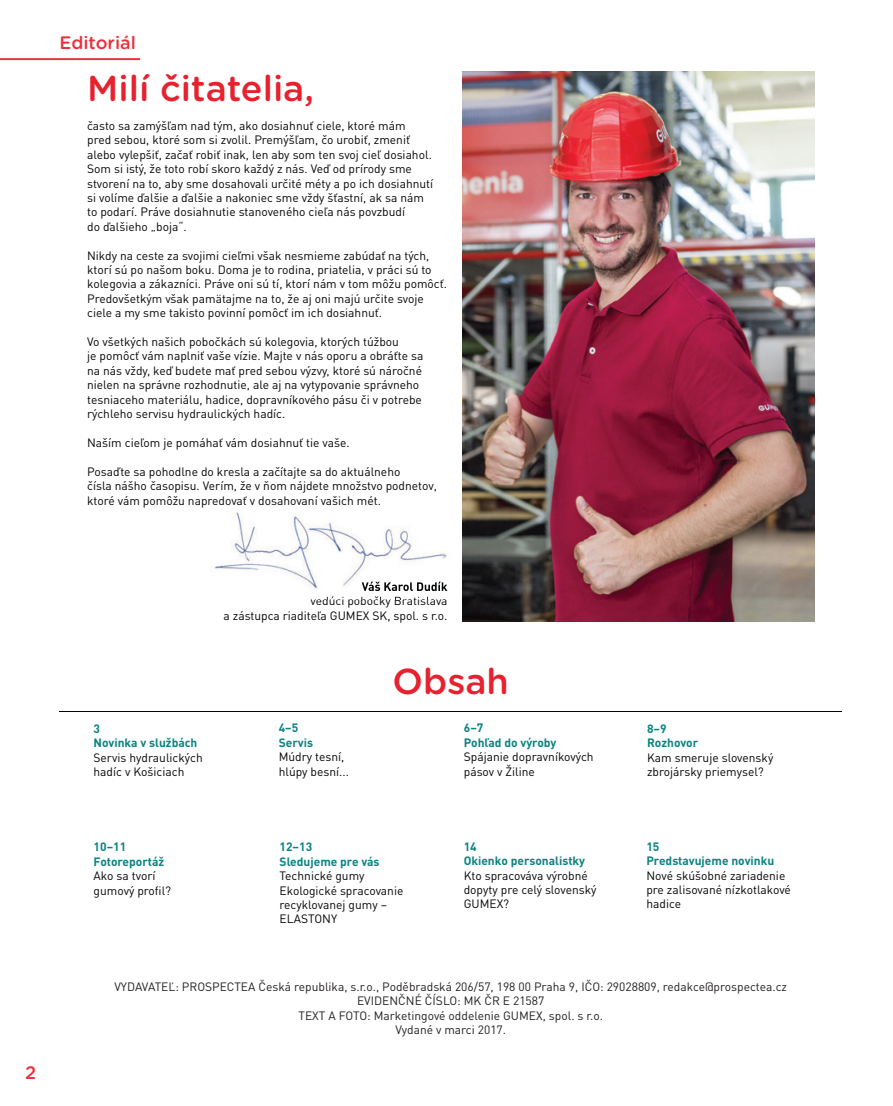
<style>
.page{position:relative;width:893px;height:1106px;background:#fff}
.page>*{position:absolute;margin:0;border:0;box-sizing:border-box;transform-origin:0 0}
.t1{font:500 36px "Gotham Rounded";color:#e6222f}
.t2{font:500 18px "Gotham Rounded";color:#eb2f3b}
.t3{font:12px/14.4px "DIN Pro";color:#040503}
.t4{font:12px/14.4px "DIN Pro";color:#231f20;text-align:center}
.t5{font:700 12px/14.4px "DIN Pro";color:#0a8380}
</style>
<div class="page">
<svg style="left:0;top:58px;width:140px;height:2px"></svg>
<hr style="left:59px;top:711px;width:783px;height:1px;background:#040503">
<img style="left:462px;top:72px;width:352px;height:549px">
<img style="left:213px;top:512px;width:235px;height:79px">
<img style="left:362px;top:581px;width:85px;height:10px">
<img style="left:326px;top:596px;width:103px;height:3px">
<h2 class="t2" style="left:60px;top:30px;width:78px">Editoriál</h2>
<h1 class="t1" style="left:87px;top:63px;width:228px">Milí čitatelia,</h1>
<p class="t3" style="left:87px;top:118px;width:348px">často sa zamýšľam nad tým, ako dosiahnuť ciele, ktoré mám<br>pred sebou, ktoré som si zvolil. Premýšľam, čo urobiť, zmeniť alebo vylepšiť, začať robiť inak, len aby som ten svoj cieľ dosiahol.<br>Som si istý, že toto robí skoro každý z nás. Veď od prírody sme stvorení na to, aby sme dosahovali určité méty a po ich dosiahnutí si volíme ďalšie a ďalšie a nakoniec sme vždy šťastní, ak sa nám to podarí. Práve dosiahnutie stanoveného cieľa nás povzbudí<br>do ďalšieho „boja“.</p>
<p class="t3" style="left:87px;top:247px;width:361px">Nikdy na ceste za svojimi cieľmi však nesmieme zabúdať na tých, ktorí sú po našom boku. Doma je to rodina, priatelia, v práci sú to kolegovia a zákazníci. Práve oni sú tí, ktorí nám v tom môžu pomôcť.<br>Predovšetkým však pamätajme na to, že aj oni majú určite svoje ciele a my sme takisto povinní pomôcť im ich dosiahnuť.</p>
<p class="t3" style="left:87px;top:334px;width:338px">Vo všetkých našich pobočkách sú kolegovia, ktorých túžbou<br>je pomôcť vám naplniť vaše vízie. Majte v nás oporu a obráťte sa na nás vždy, keď budete mať pred sebou výzvy, ktoré sú náročné nielen na správne rozhodnutie, ale aj na vytypovanie správneho tesniaceho materiálu, hadice, dopravníkového pásu či v potrebe rýchleho servisu hydraulických hadíc.</p>
<p class="t3" style="left:87px;top:435px;width:264px">Naším cieľom je pomáhať vám dosiahnuť tie vaše.</p>
<p class="t3" style="left:87px;top:463px;width:351px">Posaďte sa pohodlne do kresla a začítajte sa do aktuálneho<br>čísla nášho časopisu. Verím, že v ňom nájdete množstvo podnetov, ktoré vám pomôžu napredovať v dosahovaní vašich mét.</p>
<h2 class="t2" style="left:25px;top:1060px;width:13px">2</h2>
<p class="t3" style="left:224px;top:593px;width:225px;text-align:right">vedúci pobočky Bratislava<br>a zástupca riaditeľa GUMEX SK, spol. s r.o.</p>
<p class="t5" style="left:94px;top:721px;width:105px">3<br>Novinka v službách</p>
<p class="t3" style="left:94px;top:749px;width:111px">Servis hydraulických hadíc v Košiciach</p>
<p class="t5" style="left:94px;top:839px;width:72px">10–11<br>Fotoreportáž</p>
<p class="t3" style="left:94px;top:868px;width:79px">Ako sa tvorí gumový profil?</p>
<p class="t5" style="left:279px;top:720px;width:36px">4–5<br>Servis</p>
<p class="t3" style="left:279px;top:749px;width:72px">Múdry tesní, hlúpy besní...</p>
<h1 class="t1" style="left:393px;top:655px;width:118px">Obsah</h1>
<p class="t5" style="left:464px;top:720px;width:94px">6–7<br>Pohľad do výroby</p>
<p class="t3" style="left:464px;top:749px;width:131px">Spájanie dopravníkových pásov v Žiline</p>
<p class="t5" style="left:280px;top:839px;width:102px">12–13<br>Sledujeme pre vás</p>
<p class="t3" style="left:280px;top:868px;width:125px">Technické gumy<br>Ekologické spracovanie recyklovanej gumy –<br>ELASTONY</p>
<p class="t5" style="left:464px;top:838px;width:123px">14<br>Okienko personalistky</p>
<p class="t3" style="left:464px;top:867px;width:134px">Kto spracováva výrobné dopyty pre celý slovenský<br>GUMEX?</p>
<p class="t5" style="left:647px;top:721px;width:53px">8–9<br>Rozhovor</p>
<p class="t3" style="left:647px;top:749px;width:128px">Kam smeruje slovenský zbrojársky priemysel?</p>
<p class="t5" style="left:646px;top:838px;width:129px">15<br>Predstavujeme novinku</p>
<p class="t3" style="left:646px;top:867px;width:146px">Nové skúšobné zariadenie pre zalisované nízkotlakové hadice</p>
<p class="t4" style="left:114px;top:978px;width:674px">VYDAVATEĽ: PROSPECTEA Česká republika, s.r.o., Poděbradská 206/57, 198 00 Praha 9, IČO: 29028809, redakce@prospectea.cz EVIDENČNÉ ČÍSLO: MK ČR E 21587<br>TEXT A FOTO: Marketingové oddelenie GUMEX, spol. s r.o.<br>Vydané v marci 2017.</p>
</div>
